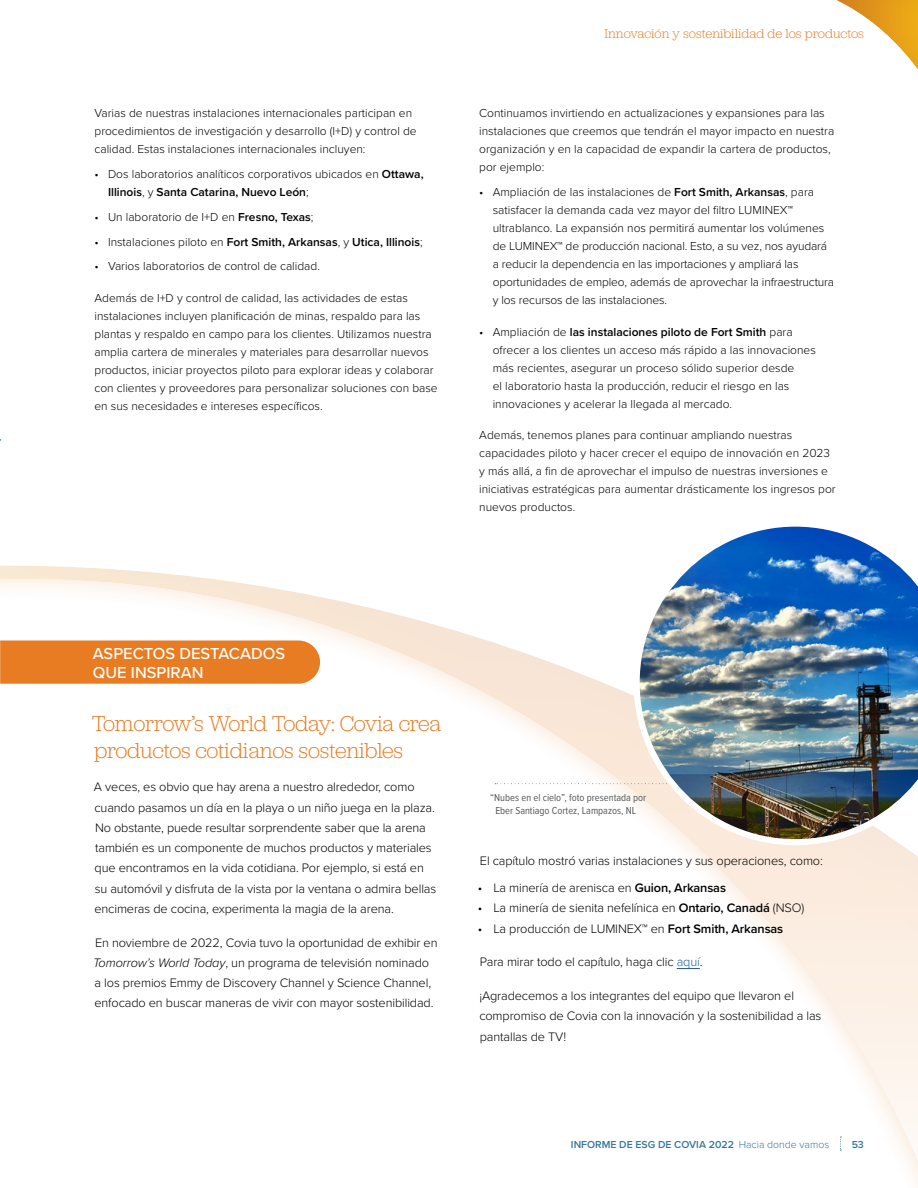
<style>
.page{position:relative;width:918px;height:1188px;background:#fff}
.page>*{position:absolute;margin:0;border:0;box-sizing:border-box;transform-origin:0 0}
.Highlights_Header{font:300 22.5px/27px "Jubilat";letter-spacing:-.015em;color:#e77c22}
.HIghlights_That_Insp{font:500 16.5px/19.5px "Proxima Nova";color:#fff}
.Top_Page_Header{font:300 13.5px "Jubilat";letter-spacing:-.005em;color:#e77c22}
.Body_Copy{font:300 12.75px/20.2px "Proxima Nova";letter-spacing:-.01em;color:#000}
.Body_Copy-2{font:300 12px/18px "Proxima Nova";color:#000}
.t1{font:600 12px "Proxima Nova";color:#000}
.Photo_Caption{font:10.5px/13.5px "Proxima Nova Cond";color:#58595b;text-align:center}
.t2{font:600 10.5px "Proxima Nova";color:#37779f}
.s1{font-weight:600}
.s2{font-weight:300}
.s3{font-style:italic}
.s4{color:#215e9e}
</style>
<div class="page">
<div style="left:0;top:580px;width:918px;height:608px;background:#e77c22;opacity:.15"></div>
<svg style="left:0;top:565px;width:320px;height:623px"></svg>
<svg style="left:677px;top:968px;width:23px;height:1px"></svg>
<div style="left:480px;top:782px;width:214px;height:13px;background:#4f759c;opacity:.2"></div>
<img style="left:634px;top:526px;width:284px;height:319px">
<div style="left:789px;top:0;width:129px;height:90px;background:#4f759c;opacity:.2"></div>
<svg style="left:840px;top:1137px;width:1px;height:14px"></svg>
<p class="Body_Copy-2" style="left:94px;top:104px;width:324px">Varias de nuestras instalaciones internacionales participan en procedimientos de investigación y desarrollo (I+D) y control de calidad. Estas instalaciones internacionales incluyen:</p>
<p class="Body_Copy-2" style="left:108px;top:165px;width:317px;text-indent:-14px">• Dos laboratorios analíticos corporativos ubicados en <span class="s1">Ottawa,<br>Illinois</span>, y <span class="s1">Santa Catarina, Nuevo León</span>;</p>
<p class="Body_Copy-2" style="left:94px;top:207px;width:221px">• Un laboratorio de I+D en <span class="s1">Fresno, Texas</span>;</p>
<p class="t1" style="left:94px;top:233px;width:330px"><span class="s2">• Instalaciones piloto en</span> Fort Smith, Arkansas<span class="s2">, y</span> Utica, Illinois<span class="s2">;</span></p>
<p class="Body_Copy-2" style="left:94px;top:257px;width:227px">• Varios laboratorios de control de calidad.</p>
<p class="Body_Copy-2" style="left:94px;top:288px;width:345px">Además de I+D y control de calidad, las actividades de estas instalaciones incluyen planificación de minas, respaldo para las plantas y respaldo en campo para los clientes. Utilizamos nuestra amplia cartera de minerales y materiales para desarrollar nuevos productos, iniciar proyectos piloto para explorar ideas y colaborar con clientes y proveedores para personalizar soluciones con base en sus necesidades e intereses específicos.</p>
<p class="Top_Page_Header" style="left:605px;top:25px;width:261px">Innovación y sostenibilidad de los productos</p>
<p class="Body_Copy-2" style="left:479px;top:104px;width:357px">Continuamos invirtiendo en actualizaciones y expansiones para las instalaciones que creemos que tendrán el mayor impacto en nuestra organización y en la capacidad de expandir la cartera de productos, por ejemplo:</p>
<p class="Body_Copy-2" style="left:493px;top:183px;width:343px;text-indent:-14px">• Ampliación de las instalaciones de <span class="s1">Fort Smith, Arkansas</span>, para satisfacer la demanda cada vez mayor del filtro LUMINEX™ ultrablanco. La expansión nos permitirá aumentar los volúmenes de LUMINEX™ de producción nacional. Esto, a su vez, nos ayudará a reducir la dependencia en las importaciones y ampliará las oportunidades de empleo, además de aprovechar la infraestructura y los recursos de las instalaciones.</p>
<p class="Body_Copy-2" style="left:493px;top:322px;width:325px;text-indent:-14px">• Ampliación de <span class="s1">las instalaciones piloto de Fort Smith</span> para ofrecer a los clientes un acceso más rápido a las innovaciones más recientes, asegurar un proceso sólido superior desde<br>el laboratorio hasta la producción, reducir el riesgo en las innovaciones y acelerar la llegada al mercado.</p>
<p class="Body_Copy-2" style="left:479px;top:426px;width:358px">Además, tenemos planes para continuar ampliando nuestras capacidades piloto y hacer crecer el equipo de innovación en 2023 y más allá, a fin de aprovechar el impulso de nuestras inversiones e iniciativas estratégicas para aumentar drásticamente los ingresos por nuevos productos.</p>
<p class="HIghlights_That_Insp" style="left:93px;top:643px;width:194px">ASPECTOS DESTACADOS<br>QUE INSPIRAN</p>
<p class="Highlights_Header" style="left:92px;top:709px;width:351px">Tomorrow’s World Today: Covia crea productos cotidianos sostenibles</p>
<p class="Body_Copy" style="left:94px;top:776px;width:344px">A veces, es obvio que hay arena a nuestro alrededor, como cuando pasamos un día en la playa o un niño juega en la plaza.<br>No obstante, puede resultar sorprendente saber que la arena también es un componente de muchos productos y materiales que encontramos en la vida cotidiana. Por ejemplo, si está en su automóvil y disfruta de la vista por la ventana o admira bellas encimeras de cocina, experimenta la magia de la arena.</p>
<p class="Body_Copy" style="left:93px;top:931px;width:346px">En noviembre de 2022, Covia tuvo la oportunidad de exhibir en <span class="s3">Tomorrow’s World Today</span>, un programa de televisión nominado a los premios Emmy de Discovery Channel y Science Channel, enfocado en buscar maneras de vivir con mayor sostenibilidad.</p>
<p class="Photo_Caption" style="left:490px;top:790px;width:158px">“Nubes en el cielo”, foto presentada por<br>Eber Santiago Cortez, Lampazos, NL</p>
<p class="Body_Copy" style="left:480px;top:850px;width:344px">El capítulo mostró varias instalaciones y sus operaciones, como:</p>
<p class="Body_Copy" style="left:478px;top:877px;width:250px">• La minería de arenisca en <span class="s1">Guion, Arkansas</span></p>
<p class="Body_Copy" style="left:478px;top:897px;width:328px">• La minería de sienita nefelínica en <span class="s1">Ontario, Canadá</span> (NSO)</p>
<p class="Body_Copy" style="left:478px;top:918px;width:307px">• La producción de LUMINEX™ en <span class="s1">Fort Smith, Arkansas</span></p>
<p class="Body_Copy" style="left:480px;top:951px;width:224px">Para mirar todo el capítulo, haga clic <span class="s4">aquí</span>.</p>
<p class="Body_Copy" style="left:479px;top:985px;width:344px">¡Agradecemos a los integrantes del equipo que llevaron el compromiso de Covia con la innovación y la sostenibilidad a las pantallas de TV!</p>
<p class="t2" style="left:571px;top:1136px;width:260px">INFORME DE ESG DE COVIA 2022 <span class="s2">Hacia donde vamos</span></p>
<p class="t2" style="left:852px;top:1136px;width:14px">53</p>
</div>
